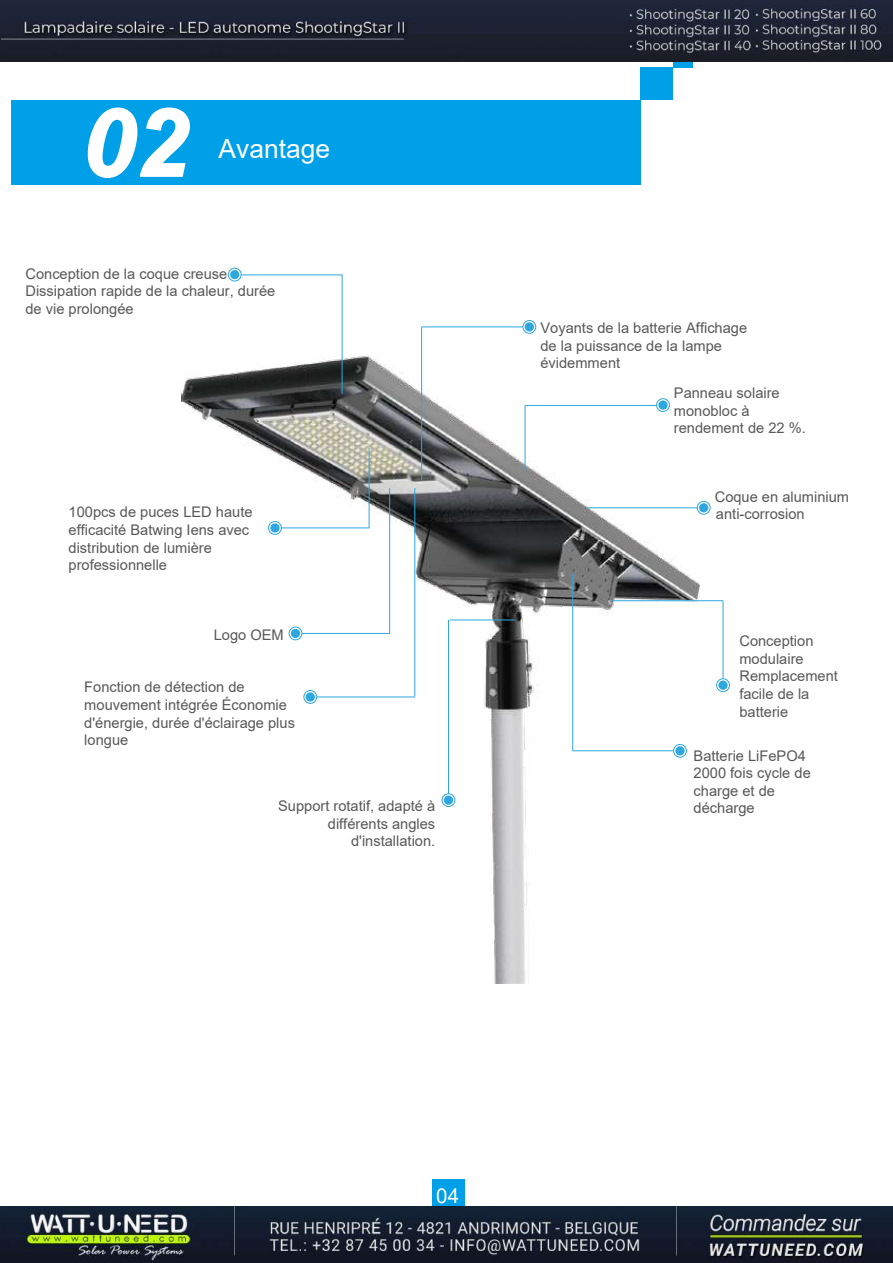
<style>
.page{position:relative;width:893px;height:1263px;background:#fff}
.page>*{position:absolute;margin:0;border:0;box-sizing:border-box;transform-origin:0 0}
.t1{font:italic 700 94.05px "Arial";color:#fff}
.t2{font:26.4px "Arial";color:#fff}
.t3{font:20.55px "Arial";color:#fff}
.t4{font:14.7px/17.5px "Arial";color:#595757}
</style>
<div class="page">
<img style="left:181px;top:347px;width:518px;height:637px">
<div style="left:11px;top:100px;width:629px;height:85px;background:#00a0e9"></div>
<svg style="left:87px;top:107px;width:103px;height:71px"></svg>
<div style="left:640px;top:67px;width:33px;height:33px;background:#00a0e9"></div>
<div style="left:673px;top:49px;width:19px;height:19px;background:#00a0e9"></div>
<hr style="left:525px;top:405px;width:132px;height:1px;background:#2ea7e0">
<div style="left:656px;top:398px;width:14px;height:14px;border:1px solid #2ea7e0;border-radius:50%"></div>
<svg style="left:658px;top:400px;width:10px;height:10px"></svg>
<div style="left:523px;top:320px;width:13px;height:13px;border:1px solid #2ea7e0;border-radius:50%"></div>
<div style="left:525px;top:322px;width:9px;height:9px;background:#2ea7e0;border-radius:50%"></div>
<div style="left:697px;top:501px;width:13px;height:13px;border:1px solid #2ea7e0;border-radius:50%"></div>
<div style="left:699px;top:503px;width:9px;height:9px;background:#2ea7e0;border-radius:50%"></div>
<hr style="left:281px;top:528px;width:88px;height:1px;background:#2ea7e0">
<div style="left:268px;top:521px;width:14px;height:13px;border:1px solid #2ea7e0;border-radius:50%"></div>
<div style="left:270px;top:523px;width:10px;height:9px;background:#2ea7e0;border-radius:50%"></div>
<hr style="left:241px;top:275px;width:101px;height:1px;background:#2ea7e0">
<div style="left:228px;top:268px;width:13px;height:13px;border:1px solid #2ea7e0;border-radius:50%"></div>
<div style="left:230px;top:270px;width:9px;height:9px;background:#2ea7e0;border-radius:50%"></div>
<div style="left:673px;top:744px;width:14px;height:13px;border:1px solid #2ea7e0;border-radius:50%"></div>
<div style="left:675px;top:746px;width:10px;height:9px;background:#2ea7e0;border-radius:50%"></div>
<hr style="left:573px;top:750px;width:101px;height:1px;background:#2ea7e0">
<hr style="left:369px;top:448px;width:1px;height:80px;background:#2ea7e0">
<hr style="left:302px;top:633px;width:88px;height:1px;background:#2ea7e0">
<div style="left:289px;top:627px;width:13px;height:13px;border:1px solid #2ea7e0;border-radius:50%"></div>
<div style="left:291px;top:629px;width:9px;height:9px;background:#2ea7e0;border-radius:50%"></div>
<div style="left:304px;top:690px;width:13px;height:13px;border:1px solid #2ea7e0;border-radius:50%"></div>
<div style="left:306px;top:692px;width:9px;height:9px;background:#2ea7e0;border-radius:50%"></div>
<div style="left:442px;top:793px;width:13px;height:14px;border:1px solid #2ea7e0;border-radius:50%"></div>
<div style="left:444px;top:795px;width:9px;height:10px;background:#2ea7e0;border-radius:50%"></div>
<hr style="left:389px;top:488px;width:1px;height:145px;background:#2ea7e0">
<hr style="left:317px;top:697px;width:98px;height:1px;background:#2ea7e0">
<hr style="left:414px;top:488px;width:1px;height:208px;background:#2ea7e0">
<hr style="left:450px;top:620px;width:65px;height:1px;background:#2ea7e0">
<hr style="left:448px;top:620px;width:1px;height:174px;background:#2ea7e0">
<hr style="left:342px;top:275px;width:1px;height:119px;background:#2ea7e0">
<hr style="left:422px;top:327px;width:101px;height:1px;background:#2ea7e0">
<hr style="left:421px;top:327px;width:1px;height:153px;background:#2ea7e0">
<hr style="left:525px;top:405px;width:1px;height:65px;background:#2ea7e0">
<hr style="left:723px;top:601px;width:1px;height:78px;background:#2ea7e0">
<hr style="left:572px;top:574px;width:1px;height:177px;background:#2ea7e0">
<hr style="left:586px;top:507px;width:111px;height:1px;background:#2ea7e0">
<div style="left:716px;top:679px;width:14px;height:13px;border:1px solid #2ea7e0;border-radius:50%"></div>
<svg style="left:718px;top:680px;width:10px;height:10px"></svg>
<hr style="left:612px;top:600px;width:111px;height:1px;background:#2ea7e0">
<div style="left:432px;top:1179px;width:32px;height:33px;background:#00a0e9"></div>
<img style="left:0;top:0;width:893px;height:62px">
<img style="left:0;top:1206px;width:893px;height:57px">
<h1 class="t1" style="left:83px;top:80px;width:107px">02</h1>
<h2 class="t2" style="left:219px;top:131px;width:113px">Avantage</h2>
<p class="t4" style="left:25px;top:265px;width:251px">Conception de la coque creuse<br>Dissipation rapide de la chaleur, durée de vie prolongée</p>
<p class="t4" style="left:69px;top:503px;width:185px">100pcs de puces LED haute efficacité Batwing Iens avec distribution de lumière professionnelle</p>
<p class="t4" style="left:214px;top:626px;width:71px">Logo OEM</p>
<p class="t4" style="left:84px;top:678px;width:212px">Fonction de détection de mouvement intégrée Économie d'énergie, durée d'éclairage plus longue</p>
<p class="t4" style="left:278px;top:797px;width:159px;text-align:right">Support rotatif, adapté à différents angles d'installation.</p>
<p class="t4" style="left:540px;top:319px;width:208px">Voyants de la batterie Affichage de la puissance de la lampe évidemment</p>
<p class="t4" style="left:674px;top:384px;width:133px">Panneau solaire monobloc à rendement de 22 %.</p>
<p class="t4" style="left:715px;top:488px;width:136px">Coque en aluminium anti-corrosion</p>
<p class="t4" style="left:739px;top:632px;width:100px">Conception modulaire<br>Remplacement facile de la batterie</p>
<p class="t4" style="left:694px;top:746px;width:119px">Batterie LiFePO4<br>2000 fois cycle de charge et de décharge</p>
<h3 class="t3" style="left:436px;top:1182px;width:24px">04</h3>
</div>
